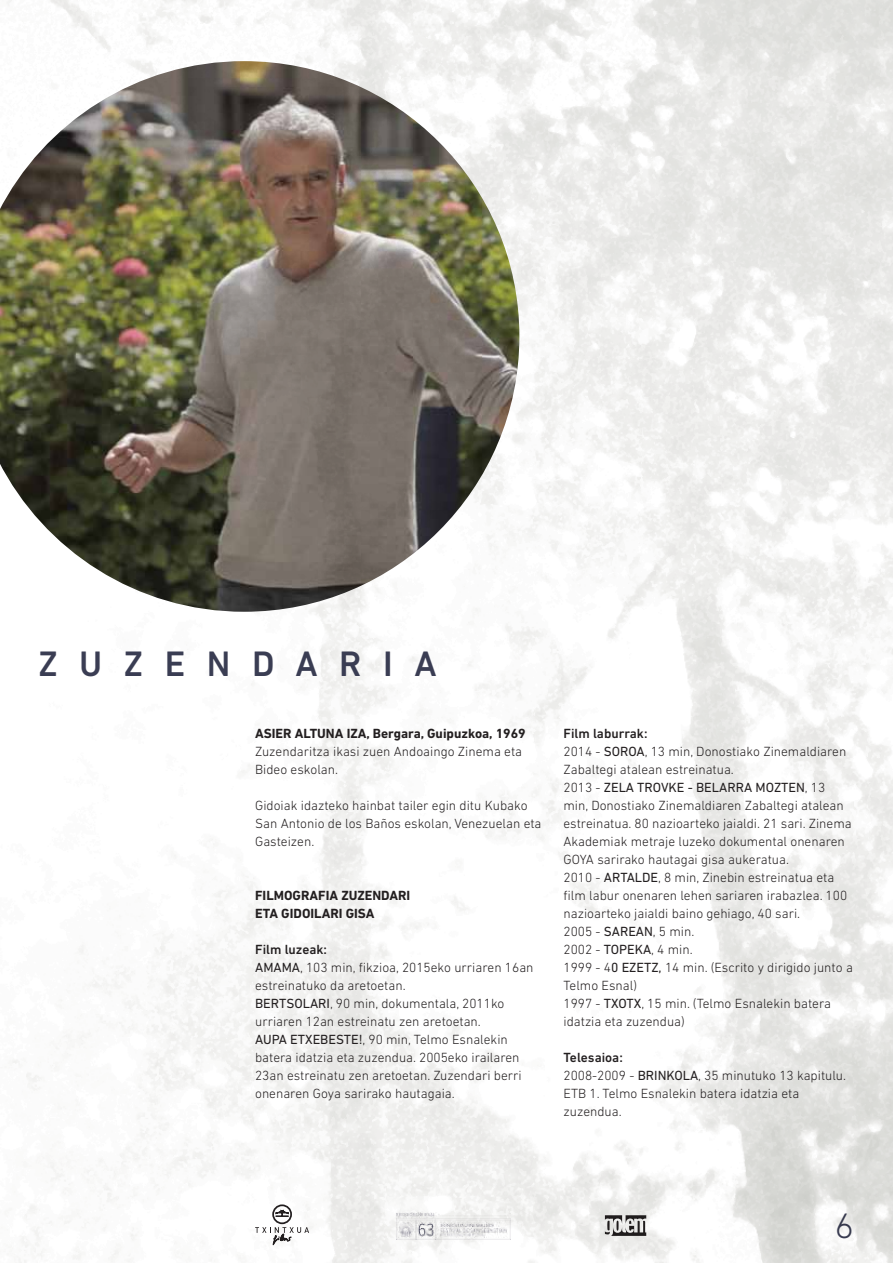
<style>
.page{position:relative;width:893px;height:1263px;background:#fff}
.page>*{position:absolute;margin:0;border:0;box-sizing:border-box;transform-origin:0 0}
.t1{font:500 36px "DIN Next LT Pro";letter-spacing:.6em;color:#3a3d53}
.t2{font:300 36px "DIN Next LT Pro";color:#3a3d53}
.t3{font:300 13.5px/18px "DIN Next LT Pro";color:#231f20}
.t4{font:700 13.5px/18px "DIN Next LT Pro";color:#231f20}
.s1{font-weight:500}
.s2{font-weight:400}
</style>
<div class="page">
<img style="left:7px;top:0;width:886px;height:1263px">
<img style="left:0;top:61px;width:519px;height:551px">
<h1 class="t1" style="left:38px;top:643px;width:400px">ZUZENDARIA</h1>
<p class="t4" style="left:255px;top:724px;width:272px">ASIER ALTUNA IZA, Bergara, Guipuzkoa, 1969</p>
<p class="t3" style="left:255px;top:742px;width:269px">Zuzendaritza ikasi zuen Andoaingo Zinema eta<br>Bideo eskolan.</p>
<p class="t3" style="left:255px;top:796px;width:288px">Gidoiak idazteko hainbat tailer egin ditu Kubako<br>San Antonio de los Baños eskolan, Venezuelan eta<br>Gasteizen.</p>
<p class="t4" style="left:255px;top:886px;width:157px">FILMOGRAFIA ZUZENDARI<br>ETA GIDOILARI GISA</p>
<p class="t3" style="left:255px;top:940px;width:280px"><span class="s1">Film luzeak:<br></span><span class="s2">AMAMA</span>, 103 min, fikzioa, 2015eko urriaren 16an estreinatuko da aretoetan.<br><span class="s2">BERTSOLARI</span>, 90 min, dokumentala, 2011ko urriaren 12an estreinatu zen aretoetan.<br><span class="s2">AUPA ETXEBESTE!</span>, 90 min, Telmo Esnalekin batera idatzia eta zuzendua. 2005eko irailaren 23an estreinatu zen aretoetan. Zuzendari berri onenaren Goya sarirako hautagaia.</p>
<p class="t3" style="left:563px;top:724px;width:291px"><span class="s1">Film laburrak:<br></span>2014 - <span class="s2">SOROA</span>, 13 min, Donostiako Zinemaldiaren Zabaltegi atalean estreinatua.<br>2013 - <span class="s2">ZELA TROVKE - BELARRA MOZTEN</span>, 13 min, Donostiako Zinemaldiaren Zabaltegi atalean estreinatua. 80 nazioarteko jaialdi. 21 sari. Zinema Akademiak metraje luzeko dokumental onenaren GOYA sarirako hautagai gisa aukeratua.<br>2010 - <span class="s2">ARTALDE</span>, 8 min, Zinebin estreinatua eta film labur onenaren lehen sariaren irabazlea. 100 nazioarteko jaialdi baino gehiago, 40 sari.<br>2005 - <span class="s2">SAREAN</span>, 5 min.<br>2002 - <span class="s2">TOPEKA</span>, 4 min.<br>1999 - 4<span class="s2">0 EZETZ,</span> 14 min. (Escrito y dirigido junto a Telmo Esnal)<br>1997 - <span class="s2">TXOTX</span>, 15 min. (Telmo Esnalekin batera idatzia eta zuzendua)</p>
<p class="t3" style="left:563px;top:1048px;width:284px"><span class="s1">Telesaioa:<br></span>2008-2009 - <span class="s2">BRINKOLA</span>, 35 minutuko 13 kapitulu.<br>ETB 1. Telmo Esnalekin batera idatzia eta zuzendua.</p>
<h1 class="t2" style="left:835px;top:1205px;width:21px">6</h1>
</div>
